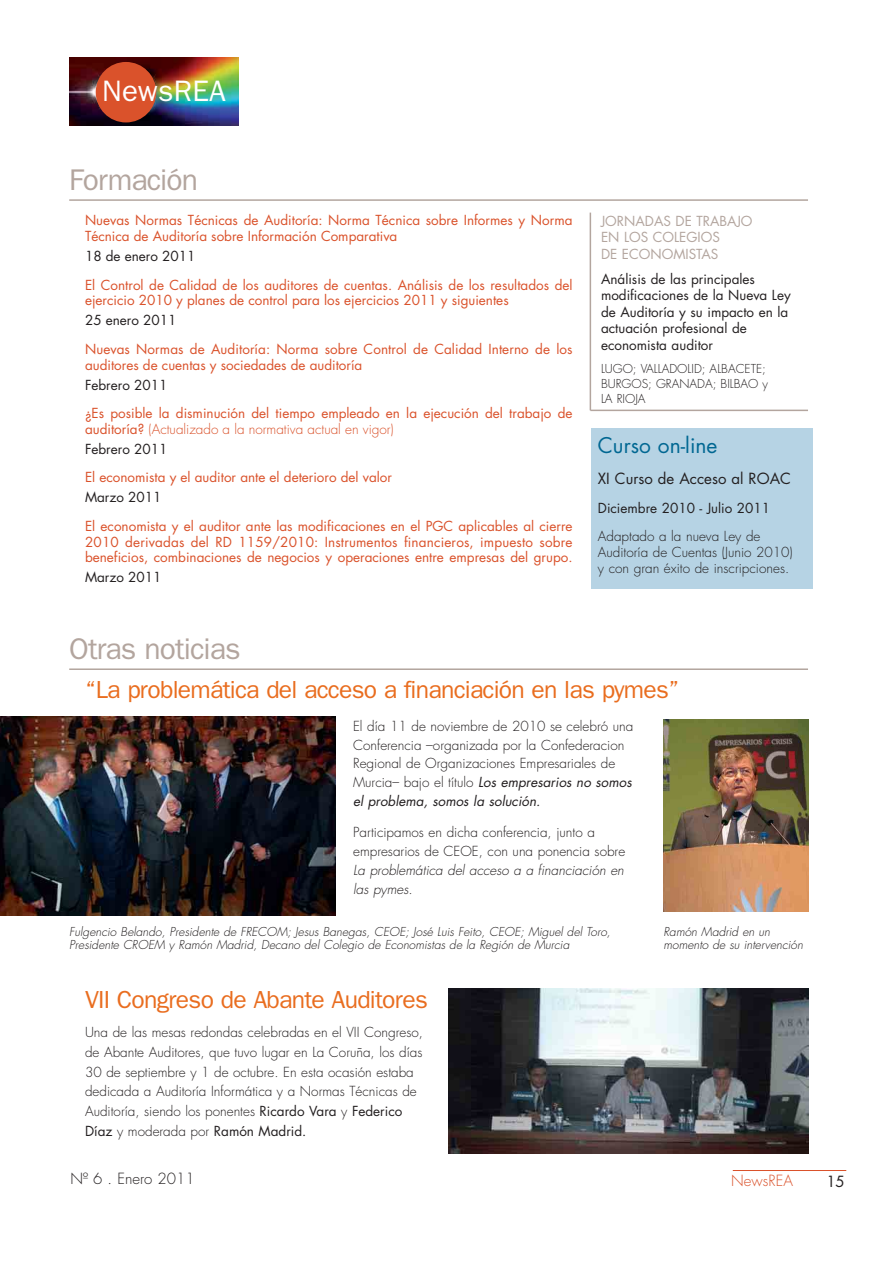
<style>
.page{position:relative;width:893px;height:1263px;background:#fff}
.page>*{position:absolute;margin:0;border:0;box-sizing:border-box;transform-origin:0 0}
.t1{font:30px "Franklin Gothic";letter-spacing:-.03em;color:#b3a59e}
.t2{font:29.7px "Franklin Gothic";letter-spacing:.01em;color:#fff}
.t3{font:24.75px "Franklin Gothic";letter-spacing:-.03em;color:#e96d1f}
.t4{font:21px "Futura";color:#006792}
.t5{font:15px "Futura";color:#231f20}
.t6{font:300 15px "Futura";color:#231f20}
.t7{font:300 15px "Futura";color:#da522b}
.t8{font:13.5px/15.8px "Futura";color:#da522b}
.t9{font:300 13.5px/18.8px "Futura";color:#231f20}
.t10{font:13.5px/16.5px "Futura";color:#231f20}
.t11{font:italic 300 13.5px/18.8px "Futura";color:#231f20}
.t12{font:13.5px/16.5px "Futura";color:#b3a59e}
.t13{font:italic 300 12px/12.8px "Futura";color:#231f20}
.t14{font:300 12px/15px "Futura";color:#231f20}
.s1{font-weight:300}
.s2{font-weight:400;font-style:italic}
.s3{font-weight:400}
</style>
<div class="page">
<hr style="left:733px;top:1170px;width:113px;height:1px;background:#da522b">
<img style="left:69px;top:58px;width:170px;height:68px">
<div style="left:96px;top:62px;width:60px;height:60px;background:#da522b;border-radius:50%"></div>
<hr style="left:69px;top:199px;width:739px;height:2px;background:#b3a59e">
<hr style="left:69px;top:668px;width:739px;height:2px;background:#b3a59e">
<div style="left:591px;top:428px;width:221px;height:161px;background:#b6d3e4"></div>
<hr style="left:590px;top:213px;width:1px;height:197px;background:#b3a59e">
<hr style="left:590px;top:410px;width:218px;height:1px;background:#b3a59e">
<img style="left:0;top:716px;width:335px;height:200px">
<img style="left:449px;top:988px;width:359px;height:166px">
<img style="left:663px;top:720px;width:145px;height:192px">
<h2 class="t2" style="left:102px;top:81px;width:125px">NewsREA</h2>
<h1 class="t1" style="left:69px;top:169px;width:130px">Formación</h1>
<p class="t8" style="left:85px;top:214px;width:489px">Nuevas Normas Técnicas de Auditoría: Norma Técnica sobre Informes y Norma<br>Técnica de Auditoría sobre Información Comparativa</p>
<p class="t10" style="left:85px;top:249px;width:112px">18 de enero 2011</p>
<p class="t8" style="left:85px;top:278px;width:489px">El Control de Calidad de los auditores de cuentas. Análisis de los resultados del ejercicio 2010 y planes de control para los ejercicios 2011 y siguientes</p>
<p class="t10" style="left:85px;top:313px;width:93px">25 enero 2011</p>
<p class="t8" style="left:85px;top:342px;width:489px">Nuevas Normas de Auditoría: Norma sobre Control de Calidad Interno de los auditores de cuentas y sociedades de auditoría</p>
<p class="t10" style="left:85px;top:378px;width:84px">Febrero 2011</p>
<p class="t8" style="left:85px;top:406px;width:489px">¿Es posible la disminución del tiempo empleado en la ejecución del trabajo de auditoría? <span class="s1">(Actualizado a la normativa actual en vigor)</span></p>
<p class="t10" style="left:85px;top:442px;width:84px">Febrero 2011</p>
<p class="t8" style="left:85px;top:471px;width:308px">El economista y el auditor ante el deterioro del valor</p>
<p class="t10" style="left:85px;top:490px;width:78px">Marzo 2011</p>
<p class="t8" style="left:85px;top:519px;width:489px;text-align:justify">El economista y el auditor ante las modificaciones en el PGC aplicables al cierre 2010 derivadas del RD 1159/2010: Instrumentos financieros, impuesto sobre beneficios, combinaciones de negocios y operaciones entre empresas del grupo.</p>
<p class="t10" style="left:85px;top:570px;width:78px">Marzo 2011</p>
<h1 class="t1" style="left:69px;top:638px;width:173px">Otras noticias</h1>
<p class="t12" style="left:601px;top:214px;width:153px">JORNADAS DE TRABAJO<br>EN LOS COLEGIOS<br>DE ECONOMISTAS</p>
<p class="t10" style="left:601px;top:272px;width:191px">Análisis de las principales modificaciones de la Nueva Ley de Auditoría y su impacto en la actuación profesional de economista auditor</p>
<p class="t14" style="left:601px;top:362px;width:169px">LUGO; VALLADOLID; ALBACETE;<br>BURGOS; GRANADA; BILBAO y<br>LA RIOJA</p>
<h3 class="t4" style="left:598px;top:435px;width:121px">Curso on-line</h3>
<p class="t5" style="left:598px;top:472px;width:195px">XI Curso de Acceso al ROAC</p>
<p class="t10" style="left:598px;top:501px;width:174px">Diciembre 2010 - Julio 2011</p>
<p class="t9" style="left:598px;top:530px;width:196px;line-height:15.8px">Adaptado a la nueva Ley de<br>Auditoría de Cuentas (Junio 2010) y con gran éxito de inscripciones.</p>
<h3 class="t3" style="left:85px;top:681px;width:596px">“La problemática del acceso a financiación en las pymes”</h3>
<p class="t9" style="left:353px;top:718px;width:282px">El día 11 de noviembre de 2010 se celebró una Conferencia –organizada por la Confederacion Regional de Organizaciones Empresariales de<br>M u rc i a – ba j o e l tí t u l o <span class="s2">Los empresarios no somos el problema, somos la solución.</span></p>
<p class="t9" style="left:353px;top:824px;width:274px">Participamos en dicha conferencia, junto a empresarios de CEOE, con una ponencia sobre</p>
<p class="t11" style="left:353px;top:862px;width:275px">La problemática del acceso a a financiación en las pymes.</p>
<p class="t13" style="left:69px;top:927px;width:545px">Fulgencio Belando, Presidente de FRECOM; Jesus Banegas, CEOE; José Luis Feito, CEOE; Miguel del Toro,<br>Presidente CROEM y Ramón Madrid, Decano del Colegio de Economistas de la Región de Murcia</p>
<p class="t13" style="left:663px;top:927px;width:143px">Ramón Madrid en un momento de su intervención</p>
<h3 class="t3" style="left:85px;top:991px;width:344px">VII Congreso de Abante Auditores</h3>
<p class="t9" style="left:85px;top:1023px;width:340px;line-height:19.8px">Una de las mesas redondas celebradas en el VII Congreso, de Abante Auditores, que tuvo lugar en La Coruña, los días 30 de septiembre y 1 de octubre. En esta ocasión estaba dedicada a Auditoría Informática y a Normas Técnicas de Auditoría, siendo los ponentes <span class="s3">Ricardo Vara</span> y <span class="s3">Federico Díaz</span> y moderada por <span class="s3">Ramón Madrid.</span></p>
<p class="t6" style="left:71px;top:1172px;width:126px">Nº 6 . Enero 2011</p>
<p class="t7" style="left:731px;top:1174px;width:63px">NewsREA</p>
<p class="t5" style="left:826px;top:1175px;width:20px">15</p>
</div>
